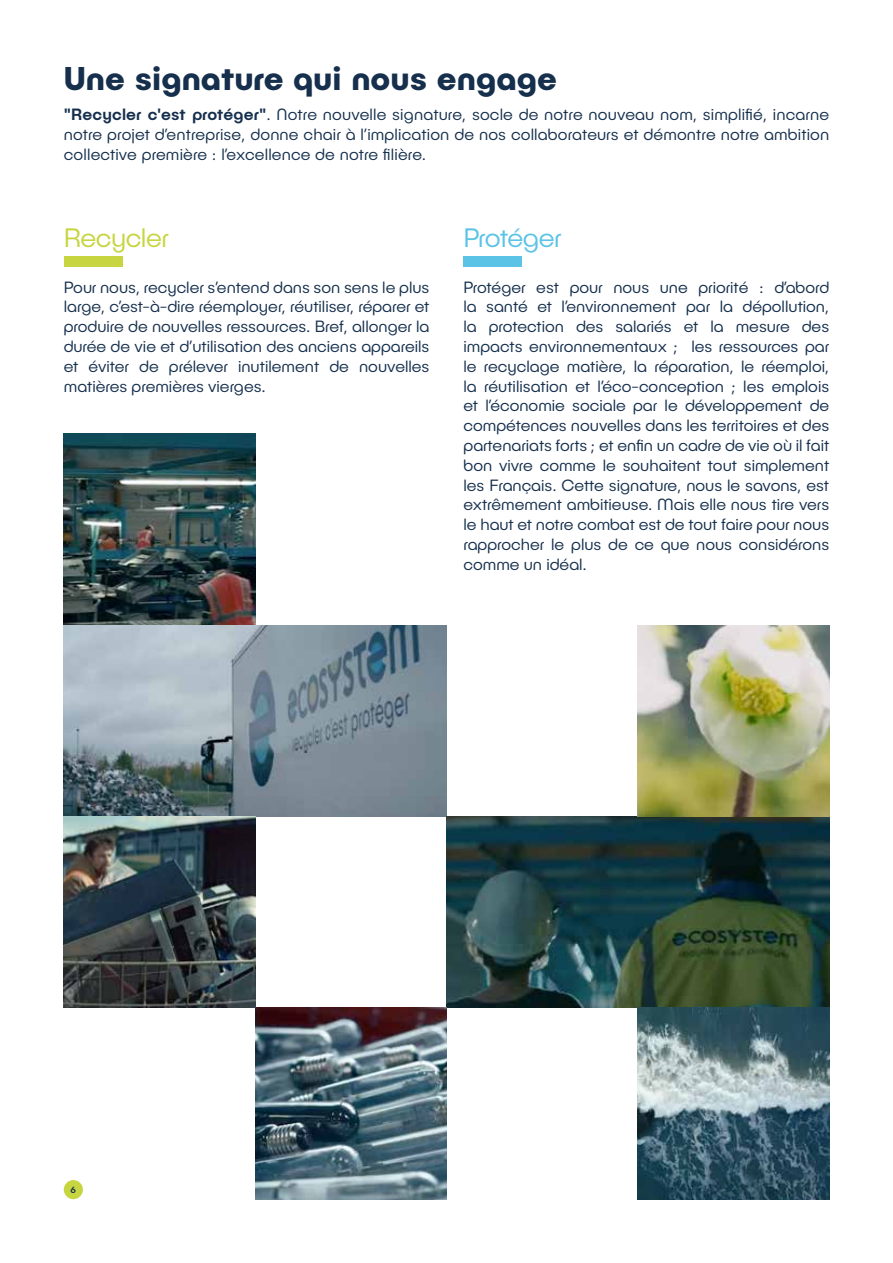
<style>
.page{position:relative;width:893px;height:1263px;background:#fff}
.page>*{position:absolute;margin:0;border:0;box-sizing:border-box;transform-origin:0 0}
.t1{font:700 33px "Publica Play";color:#152f4d}
.t2{font:300 27px "Publica Play";letter-spacing:-.02em;color:#c6d540}
.t3{font:300 27px "Publica Play";letter-spacing:-.03em;color:#5ac3e6}
.t4{font:300 16.5px/19.8px "Publica Play";color:#152f4d;text-align:justify}
.t5{font:500 9px "Publica Play";color:#152f4d}
.s1{font-weight:500}
</style>
<div class="page">
<div style="left:64px;top:256px;width:58px;height:11px;background:#c6d540"></div>
<div style="left:463px;top:256px;width:59px;height:11px;background:#5ac3e6"></div>
<img style="left:64px;top:434px;width:191px;height:191px">
<img style="left:64px;top:625px;width:382px;height:191px">
<img style="left:446px;top:816px;width:383px;height:192px">
<img style="left:255px;top:1008px;width:191px;height:191px">
<img style="left:638px;top:625px;width:191px;height:191px">
<img style="left:638px;top:1008px;width:191px;height:191px">
<img style="left:64px;top:816px;width:191px;height:192px">
<div style="left:64px;top:1180px;width:19px;height:19px;background:#c6d540;border-radius:50%"></div>
<h1 class="t1" style="left:64px;top:57px;width:495px">Une signature qui nous engage</h1>
<p class="t4" style="left:64px;top:104px;width:767px"><span class="s1">"Recycler c'est protéger"</span>. Notre nouvelle signature, socle de notre nouveau nom, simplifié, incarne notre projet d’entreprise, donne chair à l’implication de nos collaborateurs et démontre notre ambition collective première : l’excellence de notre filière.</p>
<h2 class="t2" style="left:64px;top:221px;width:106px">Recycler</h2>
<h2 class="t3" style="left:463px;top:221px;width:99px">Protéger</h2>
<p class="t4" style="left:64px;top:277px;width:367px">Pour nous, recycler s’entend dans son sens le plus large, c’est-à-dire réemployer, réutiliser, réparer et produire de nouvelles ressources. Bref, allonger la durée de vie et d’utilisation des anciens appareils et éviter de prélever inutilement de nouvelles matières premières vierges.</p>
<p class="t4" style="left:463px;top:277px;width:367px">Protéger est pour nous une priorité : d’abord la santé et l’environnement par la dépollution, la protection des salariés et la mesure des impacts environnementaux ; les ressources par le recyclage matière, la réparation, le réemploi, la réutilisation et l’éco-conception ; les emplois et l’économie sociale par le développement de compétences nouvelles dans les territoires et des partenariats forts ; et enfin un cadre de vie où il fait bon vivre comme le souhaitent tout simplement les Français. Cette signature, nous le savons, est extrêmement ambitieuse. Mais elle nous tire vers le haut et notre combat est de tout faire pour nous rapprocher le plus de ce que nous considérons comme un idéal.</p>
<p class="t5" style="left:71px;top:1184px;width:7px">6</p>
</div>
